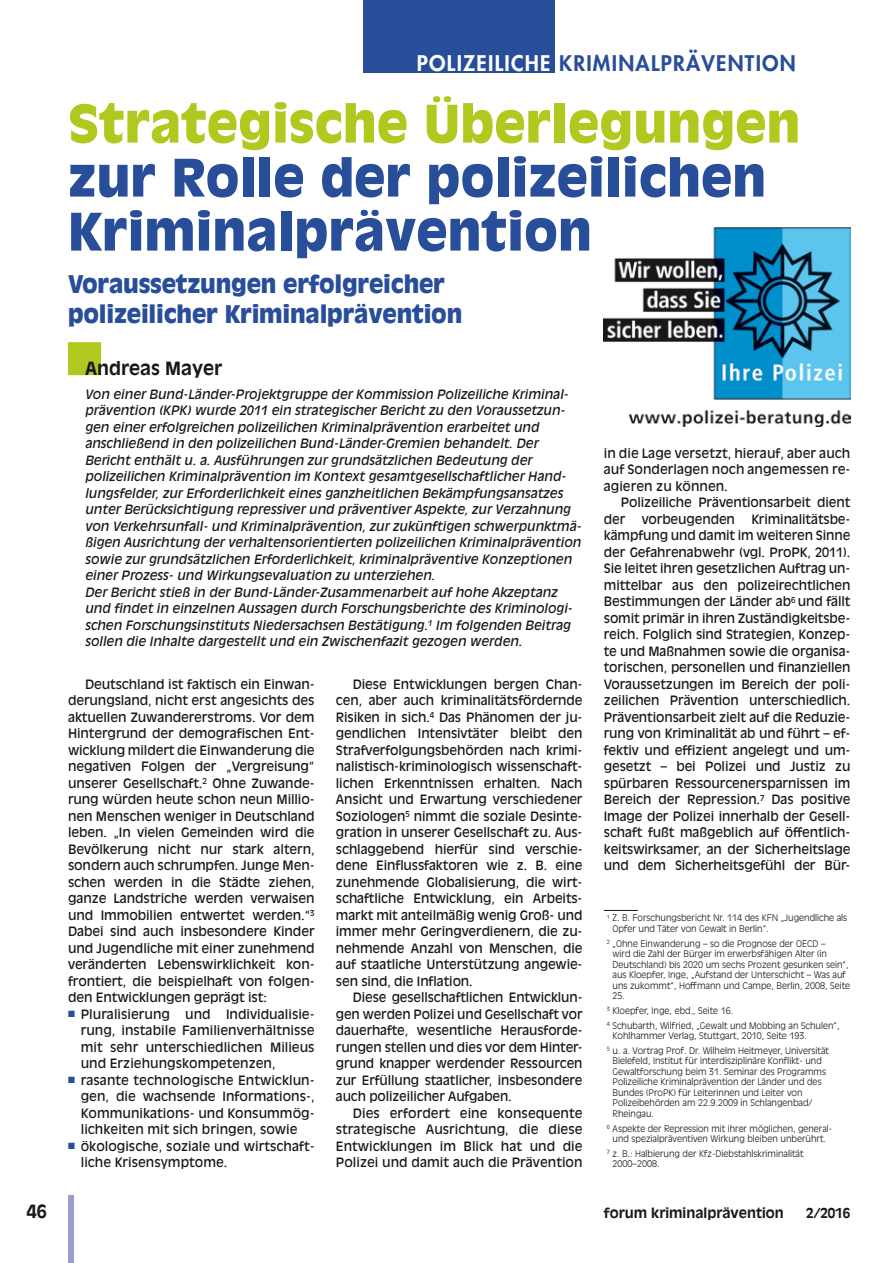
<style>
.page{position:relative;width:893px;height:1263px;background:#fff}
.page>*{position:absolute;margin:0;border:0;box-sizing:border-box;transform-origin:0 0}
._01_Überschrift_34_3{font:900 51px/54px "Antique Olive";color:#284d99}
._01_Überschrift_16_2{font:900 24px/30px "Antique Olive";letter-spacing:-.01em;color:#284d99}
.t1{font:800 21px "Futura";letter-spacing:.06em;color:#284d99}
._02_Autor{font:700 18px "Antique Olive";color:#1a171c}
.t2{font:700 13.5px "Antique Olive";color:#1a171c}
._04_Grundtext{font:12.75px/16.5px "Antique Olive";letter-spacing:-.01em;color:#1a171c;text-align:justify}
._03_Vorspann{font:italic 12.75px/16.5px "Antique Olive";color:#1a171c}
._08_Fußnoten{font:300 9px/10.5px "Antique Olive";color:#1a171c}
._08_Fußnoten_Linie{font:300 9px/10.5px "Antique Olive";color:#1a171c}
.s1{color:#fff}
.s2{color:#b1c91f}
.s3{color:#284d99}
</style>
<div class="page">
<div style="left:68px;top:1195px;width:6px;height:68px;background:#9a9ecb"></div>
<div style="left:364px;top:0;width:191px;height:72px;background:#284d99"></div>
<div style="left:68px;top:342px;width:33px;height:33px;background:#b1c91f"></div>
<hr style="left:604px;top:910px;width:34px;height:1px;background:#1a171c">
<img style="left:604px;top:227px;width:246px;height:199px">
<h3 class="t1" style="left:417px;top:49px;width:380px"><span class="s1">POLIZEILICHE</span> KRIMINALPRÄVENTION</h3>
<p class="_01_Überschrift_34_3" style="left:68px;top:97px;width:734px"><span class="s2">Strategische Überlegungen </span>zur Rolle der polizeilichen<br>Kriminalprävention</p>
<p class="_01_Überschrift_16_2" style="left:68px;top:270px;width:396px">Voraussetzungen erfolgreicher polizeilicher Kriminalprävention</p>
<p class="_02_Autor" style="left:85px;top:357px;width:138px">Andreas Mayer</p>
<p class="_03_Vorspann" style="left:85px;top:386px;width:498px">Von einer Bund-Länder-Projektgruppe der Kommission Polizeiliche Kriminal&shy;prävention (KPK) wurde 2011 ein strategischer Bericht zu den Voraussetzun&shy;gen einer erfolgreichen polizeilichen Kriminalprävention erarbeitet und anschließend in den polizeilichen Bund-Länder-Gremien behandelt. Der Bericht enthält u. a. Ausführungen zur grundsätzlichen Bedeutung der polizeilichen Kriminalprävention im Kontext gesamtgesellschaftlicher Hand&shy;lungsfelder, zur Erforderlichkeit eines ganzheitlichen Bekämpfungsansatzes unter Berücksichtigung repressiver und präventiver Aspekte, zur Verzahnung von Verkehrsunfall- und Kriminalprävention, zur zukünftigen schwerpunktmä&shy;ßigen Ausrichtung der verhaltensorientierten polizeilichen Kriminalprävention sowie zur grundsätzlichen Erforderlichkeit, kriminalpräventive Konzeptionen einer Prozess- und Wirkungsevaluation zu unterziehen.</p>
<p class="_03_Vorspann" style="left:85px;top:584px;width:489px">Der Bericht stieß in der Bund-Länder-Zusammenarbeit auf hohe Akzeptanz und findet in einzelnen Aussagen durch Forschungsberichte des Kriminologi&shy;schen Forschungsinstituts Niedersachsen Bestätigung.<sup>1</sup> Im folgenden Beitrag sollen die Inhalte dargestellt und ein Zwischenfazit gezogen werden.</p>
<p class="_04_Grundtext" style="left:336px;top:676px;width:248px;text-align:left;text-indent:17px">Diese Entwicklungen bergen Chan&shy;cen, aber auch kriminalitätsfördernde Risiken in sich.<sup>4</sup> Das Phänomen der ju&shy;gendlichen Intensivtäter bleibt den Strafverfolgungsbehörden nach krimi&shy;nalistisch-kriminologisch wissenschaft&shy;lichen Erkenntnissen erhalten. Nach Ansicht und Erwartung verschiedener Soziologen<sup>5</sup> nimmt die soziale Desinte&shy;gration in unserer Gesellschaft zu. Aus&shy;schlaggebend hierfür sind verschie&shy;dene Einflussfaktoren wie z. B. eine zunehmende Globalisierung, die wirt&shy;schaftliche Entwicklung, ein Arbeits&shy;markt mit anteilmäßig wenig Groß- und immer mehr Geringverdienern, die zu&shy;nehmende Anzahl von Menschen, die auf staatliche Unterstützung angewie&shy;sen sind, die Inflation.</p>
<p class="_04_Grundtext" style="left:336px;top:989px;width:248px;text-indent:17px">Diese gesellschaftlichen Entwicklun&shy;gen werden Polizei und Gesellschaft vor dauerhafte, wesentliche Herausforde&shy;rungen stellen und dies vor dem Hinter&shy;grund knapper werdender Ressourcen zur Erfüllung staatlicher, insbesondere auch polizeilicher Aufgaben.</p>
<p class="_04_Grundtext" style="left:336px;top:1105px;width:248px;text-indent:17px">Dies erfordert eine konsequente strategische Ausrichtung, die diese Entwicklungen im Blick hat und die Polizei und damit auch die Prävention</p>
<p class="_04_Grundtext" style="left:604px;top:445px;width:248px">in die Lage versetzt, hierauf, aber auch auf Sonderlagen noch angemessen re&shy;agieren zu können.</p>
<p class="_04_Grundtext" style="left:604px;top:494px;width:248px;text-indent:17px">Polizeiliche Präventionsarbeit dient der</p>
<p class="_04_Grundtext" style="left:604px;top:511px;width:248px;text-indent:148px">Kriminalitätsbe&shy;kämpfung und damit im weiteren Sinne der Gefahrenabwehr (vgl. ProPK, 2011).<br>Sie leitet ihren gesetzlichen Auftrag un&shy;mittelbar aus den polizeirechtlichen Bestimmungen der Länder ab<sup>6</sup> und fällt somit primär in ihren Zuständigkeitsbe&shy;reich. Folglich sind Strategien, Konzep&shy;te und Maßnahmen sowie die organisa&shy;torischen, personellen und finanziellen Voraussetzungen im Bereich der poli&shy;zeilichen Prävention unterschiedlich.<br>Präventionsarbeit zielt auf die Reduzie&shy;rung von Kriminalität ab und führt – ef&shy;fektiv und effizient angelegt und um&shy;gesetzt – bei Polizei und Justiz zu spürbaren Ressourcenersparnissen im Bereich der Repression.<sup>7</sup> Das positive Image der Polizei innerhalb der Gesell&shy;schaft fußt maßgeblich auf öffentlich&shy;keitswirksamer, an der Sicherheitslage und dem Sicherheitsgefühl der Bür-</p>
<p class="_04_Grundtext" style="left:642px;top:511px;width:95px">vorbeugenden</p>
<p class="_04_Grundtext" style="left:68px;top:676px;width:248px;text-indent:17px">Deutschland ist faktisch ein Einwan&shy;derungsland, nicht erst angesichts des aktuellen Zuwandererstroms. Vor dem Hintergrund der demografischen Ent&shy;wicklung mildert die Einwanderung die negativen Folgen der „Vergreisung“ unserer Gesellschaft.<sup>2</sup> Ohne Zuwande&shy;rung würden heute schon neun Millio&shy;nen Menschen weniger in Deutschland leben. „In vielen Gemeinden wird die Bevölkerung nicht nur stark altern, sondern auch schrumpfen. Junge Men&shy;schen werden in die Städte ziehen, ganze Landstriche werden verwaisen und Immobilien entwertet werden.“<sup>3<br></sup>Dabei sind auch insbesondere Kinder und Jugendliche mit einer zunehmend veränderten Lebenswirklichkeit kon&shy;frontiert, die beispielhaft von folgen&shy;den Entwicklungen geprägt ist:</p>
<p class="_04_Grundtext" style="left:81px;top:1006px;width:235px;text-indent:-13px"><span class="s3">■</span> Pluralisierung und Individualisie&shy;rung, instabile Familienverhältnisse mit sehr unterschiedlichen Milieus und Erziehungskompetenzen,</p>
<p class="_04_Grundtext" style="left:81px;top:1072px;width:235px;text-indent:-13px"><span class="s3">■</span> rasante technologische Entwicklun&shy;gen, die wachsende Informations-, Kommunikations- und Konsummög&shy;lichkeiten mit sich bringen, sowie</p>
<p class="_04_Grundtext" style="left:81px;top:1138px;width:235px;text-indent:-13px"><span class="s3">■</span> ökologische, soziale und wirtschaft&shy;liche Krisensymptome.</p>
<p class="_08_Fußnoten_Linie" style="left:613px;top:913px;width:236px;text-indent:-6px"><sup>1</sup> Z. B. Forschungsbericht Nr. 114 des KFN „Jugendliche als<br>Opfer und Täter von Gewalt in Berlin“.</p>
<p class="_08_Fußnoten" style="left:613px;top:938px;width:239px;text-indent:-6px"><sup>2</sup> „Ohne Einwanderung – so die Prognose der OECD –<br>wird die Zahl der Bürger im erwerbsfähigen Alter (in Deutschland) bis 2020 um sechs Prozent gesunken sein“, aus Kloepfer, Inge, „Aufstand der Unterschicht – Was auf uns zukommt“, Hoffmann und Campe, Berlin, 2008, Seite 25.</p>
<p class="_08_Fußnoten" style="left:607px;top:1005px;width:128px"><sup>3</sup> Kloepfer, Inge, ebd., Seite 16.</p>
<p class="_08_Fußnoten" style="left:613px;top:1020px;width:228px;text-indent:-6px"><sup>4</sup> Schubarth, Wilfried, „Gewalt und Mobbing an Schulen“,<br>Kohlhammer Verlag, Stuttgart, 2010, Seite 193.</p>
<p class="_08_Fußnoten" style="left:613px;top:1045px;width:218px;text-indent:-6px"><sup>5</sup> u. a. Vortrag Prof. Dr. Wilhelm Heitmeyer, Universität Bielefeld, Institut für interdisziplinäre Konflikt- und Gewaltforschung beim 31. Seminar des Programms Polizeiliche Kriminalprävention der Länder und des Bundes (ProPK) für Leiterinnen und Leiter von Polizeibehörden am 22.9.2009 in Schlangenbad/ Rheingau.</p>
<p class="_08_Fußnoten" style="left:607px;top:1123px;width:227px;text-align:center"><sup>6</sup> Aspekte der Repression mit ihrer möglichen, general&shy;und spezialpräventiven Wirkung bleiben unberührt.</p>
<p class="_08_Fußnoten" style="left:613px;top:1148px;width:192px;text-indent:-6px"><sup>7</sup> z. B.: Halbierung der Kfz-Diebstahlskriminalität<br>2000–2008.</p>
<p class="_02_Autor" style="left:27px;top:1200px;width:22px">46</p>
<p class="t2" style="left:604px;top:1205px;width:182px">forum kriminalprävention</p>
<p class="t2" style="left:806px;top:1205px;width:46px">2/2016</p>
</div>
